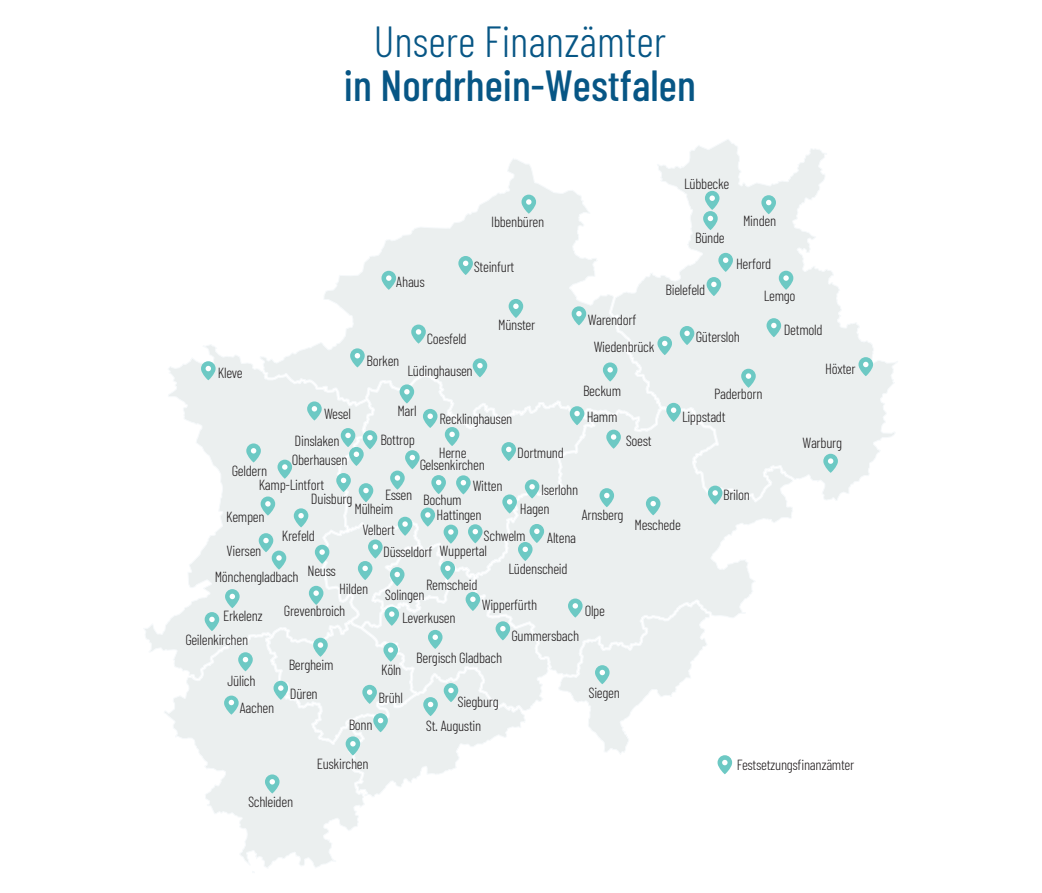
<style>
.page{position:relative;width:1042px;height:893px;background:#fff}
.page>*{position:absolute;margin:0;border:0;box-sizing:border-box;transform-origin:0 0}
.t1{font:500 43.4px "Barlow Condensed";color:#075685}
.t2{font:300 43.4px "Barlow Condensed";color:#075685}
.t3{font:300 14.7px/32.4px "Barlow Condensed";letter-spacing:-.02em;color:#231f20}
</style>
<div class="page">
<svg style="left:145px;top:359px;width:56px;height:293px"></svg>
<svg style="left:324px;top:159px;width:287px;height:248px"></svg>
<svg style="left:549px;top:376px;width:43px;height:31px"></svg>
<svg style="left:163px;top:630px;width:201px;height:238px"></svg>
<svg style="left:549px;top:407px;width:243px;height:266px;fill:#ebefef"></svg>
<svg style="left:611px;top:140px;width:285px;height:361px"></svg>
<svg style="left:717px;top:755px;width:15px;height:19px"></svg>
<svg style="left:521px;top:195px;width:15px;height:19px"></svg>
<svg style="left:458px;top:256px;width:15px;height:19px"></svg>
<svg style="left:572px;top:306px;width:14px;height:19px"></svg>
<svg style="left:761px;top:195px;width:15px;height:19px"></svg>
<svg style="left:779px;top:271px;width:14px;height:19px"></svg>
<svg style="left:858px;top:357px;width:15px;height:19px"></svg>
<svg style="left:741px;top:369px;width:15px;height:19px"></svg>
<svg style="left:823px;top:454px;width:15px;height:19px"></svg>
<svg style="left:680px;top:326px;width:14px;height:19px"></svg>
<svg style="left:657px;top:336px;width:15px;height:19px"></svg>
<svg style="left:666px;top:403px;width:15px;height:19px"></svg>
<svg style="left:708px;top:486px;width:14px;height:19px"></svg>
<svg style="left:603px;top:362px;width:14px;height:19px"></svg>
<svg style="left:381px;top:271px;width:15px;height:19px"></svg>
<svg style="left:606px;top:430px;width:15px;height:19px"></svg>
<svg style="left:646px;top:496px;width:14px;height:19px"></svg>
<svg style="left:599px;top:488px;width:15px;height:19px"></svg>
<svg style="left:558px;top:598px;width:152px;height:155px"></svg>
<svg style="left:703px;top:191px;width:16px;height:39px"></svg>
<svg style="left:766px;top:318px;width:15px;height:19px"></svg>
<svg style="left:509px;top:299px;width:14px;height:19px"></svg>
<svg style="left:706px;top:253px;width:27px;height:43px"></svg>
<svg style="left:570px;top:406px;width:14px;height:19px"></svg>
<svg style="left:201px;top:325px;width:348px;height:472px"></svg>
<h1 class="t2" style="left:374px;top:14px;width:294px">Unsere Finanzämter</h1>
<h1 class="t1" style="left:344px;top:58px;width:353px">in Nordrhein-Westfalen</h1>
<p class="t3" style="left:218px;top:356px;width:26px">Kleve</p>
<p class="t3" style="left:232px;top:455px;width:37px">Geldern</p>
<p class="t3" style="left:684px;top:167px;width:47px">Lübbecke</p>
<p class="t3" style="left:491px;top:206px;width:55px">Ibbenbüren</p>
<p class="t3" style="left:474px;top:250px;width:42px">Steinfurt</p>
<p class="t3" style="left:396px;top:265px;width:30px">Ahaus</p>
<p class="t3" style="left:498px;top:309px;width:39px">Münster</p>
<p class="t3" style="left:427px;top:322px;width:41px">Coesfeld</p>
<p class="t3" style="left:366px;top:344px;width:34px">Borken</p>
<p class="t3" style="left:407px;top:354px;width:67px">Lüdinghausen</p>
<p class="t3" style="left:324px;top:398px;width:28px">Wesel</p>
<p class="t3" style="left:397px;top:395px;width:21px">Marl</p>
<p class="t3" style="left:439px;top:403px;width:75px">Recklinghausen</p>
<p class="t3" style="left:295px;top:424px;width:46px">Dinslaken</p>
<p class="t3" style="left:292px;top:443px;width:57px">Oberhausen</p>
<p class="t3" style="left:380px;top:423px;width:36px">Bottrop</p>
<p class="t3" style="left:439px;top:436px;width:29px">Herne</p>
<p class="t3" style="left:420px;top:448px;width:67px">Gelsenkirchen</p>
<p class="t3" style="left:517px;top:436px;width:48px">Dortmund</p>
<p class="t3" style="left:588px;top:303px;width:50px">Warendorf</p>
<p class="t3" style="left:594px;top:330px;width:62px">Wiedenbrück</p>
<p class="t3" style="left:583px;top:377px;width:39px;line-height:26.1px">Beckum<br>Hamm</p>
<p class="t3" style="left:626px;top:424px;width:27px">Soest</p>
<p class="t3" style="left:695px;top:221px;width:31px">Bünde</p>
<p class="t3" style="left:743px;top:204px;width:35px">Minden</p>
<p class="t3" style="left:764px;top:247px;width:33px;text-indent:-28px">Herford<br>Lemgo</p>
<p class="t3" style="left:784px;top:313px;width:40px">Detmold</p>
<p class="t3" style="left:665px;top:274px;width:41px">Bielefeld</p>
<p class="t3" style="left:696px;top:320px;width:46px">Gütersloh</p>
<p class="t3" style="left:714px;top:377px;width:50px">Paderborn</p>
<p class="t3" style="left:682px;top:401px;width:45px">Lippstadt</p>
<p class="t3" style="left:825px;top:353px;width:32px">Höxter</p>
<p class="t3" style="left:802px;top:426px;width:41px">Warburg</p>
<p class="t3" style="left:259px;top:468px;width:67px">Kamp-Lintfort</p>
<p class="t3" style="left:473px;top:469px;width:31px">Witten</p>
<p class="t3" style="left:520px;top:480px;width:60px;line-height:18.7px;text-indent:21px">Iserlohn<br>Hagen</p>
<p class="t3" style="left:508px;top:522px;width:69px;line-height:30.8px;text-indent:38px">Altena<br>Lüdenscheid</p>
<p class="t3" style="left:385px;top:479px;width:29px">Essen</p>
<p class="t3" style="left:311px;top:482px;width:43px">Duisburg</p>
<p class="t3" style="left:423px;top:483px;width:40px">Bochum</p>
<p class="t3" style="left:354px;top:492px;width:40px">Mülheim</p>
<p class="t3" style="left:581px;top:498px;width:44px">Arnsberg</p>
<p class="t3" style="left:436px;top:498px;width:47px">Hattingen</p>
<p class="t3" style="left:226px;top:500px;width:40px">Kempen</p>
<p class="t3" style="left:362px;top:513px;width:34px">Velbert</p>
<p class="t3" style="left:484px;top:519px;width:43px">Schwelm</p>
<p class="t3" style="left:282px;top:519px;width:35px">Krefeld</p>
<p class="t3" style="left:440px;top:534px;width:49px">Wuppertal</p>
<p class="t3" style="left:227px;top:534px;width:36px">Viersen</p>
<p class="t3" style="left:383px;top:535px;width:51px">Düsseldorf</p>
<p class="t3" style="left:307px;top:554px;width:30px">Neuss</p>
<p class="t3" style="left:215px;top:560px;width:85px">Mönchengladbach</p>
<p class="t3" style="left:426px;top:568px;width:53px">Remscheid</p>
<p class="t3" style="left:339px;top:572px;width:30px">Hilden</p>
<p class="t3" style="left:385px;top:578px;width:41px">Solingen</p>
<p class="t3" style="left:482px;top:588px;width:57px">Wipperfürth</p>
<p class="t3" style="left:284px;top:594px;width:63px">Grevenbroich</p>
<p class="t3" style="left:585px;top:594px;width:22px">Olpe</p>
<p class="t3" style="left:223px;top:600px;width:41px">Erkelenz</p>
<p class="t3" style="left:402px;top:601px;width:55px">Leverkusen</p>
<p class="t3" style="left:185px;top:623px;width:64px">Geilenkirchen</p>
<p class="t3" style="left:227px;top:664px;width:30px">Jülich</p>
<p class="t3" style="left:239px;top:691px;width:36px">Aachen</p>
<p class="t3" style="left:289px;top:648px;width:46px">Bergheim</p>
<p class="t3" style="left:290px;top:677px;width:29px">Düren</p>
<p class="t3" style="left:381px;top:653px;width:22px">Köln</p>
<p class="t3" style="left:378px;top:681px;width:26px">Brühl</p>
<p class="t3" style="left:416px;top:641px;width:87px">Bergisch Gladbach</p>
<p class="t3" style="left:457px;top:685px;width:43px">Siegburg</p>
<p class="t3" style="left:349px;top:708px;width:25px">Bonn</p>
<p class="t3" style="left:426px;top:709px;width:57px">St. Augustin</p>
<p class="t3" style="left:317px;top:747px;width:53px">Euskirchen</p>
<p class="t3" style="left:248px;top:785px;width:47px">Schleiden</p>
<p class="t3" style="left:511px;top:619px;width:69px">Gummersbach</p>
<p class="t3" style="left:588px;top:676px;width:33px">Siegen</p>
<p class="t3" style="left:634px;top:508px;width:48px">Meschede</p>
<p class="t3" style="left:723px;top:478px;width:28px">Brilon</p>
<p class="t3" style="left:737px;top:748px;width:119px">Festsetzungsfinanzämter</p>
</div>
